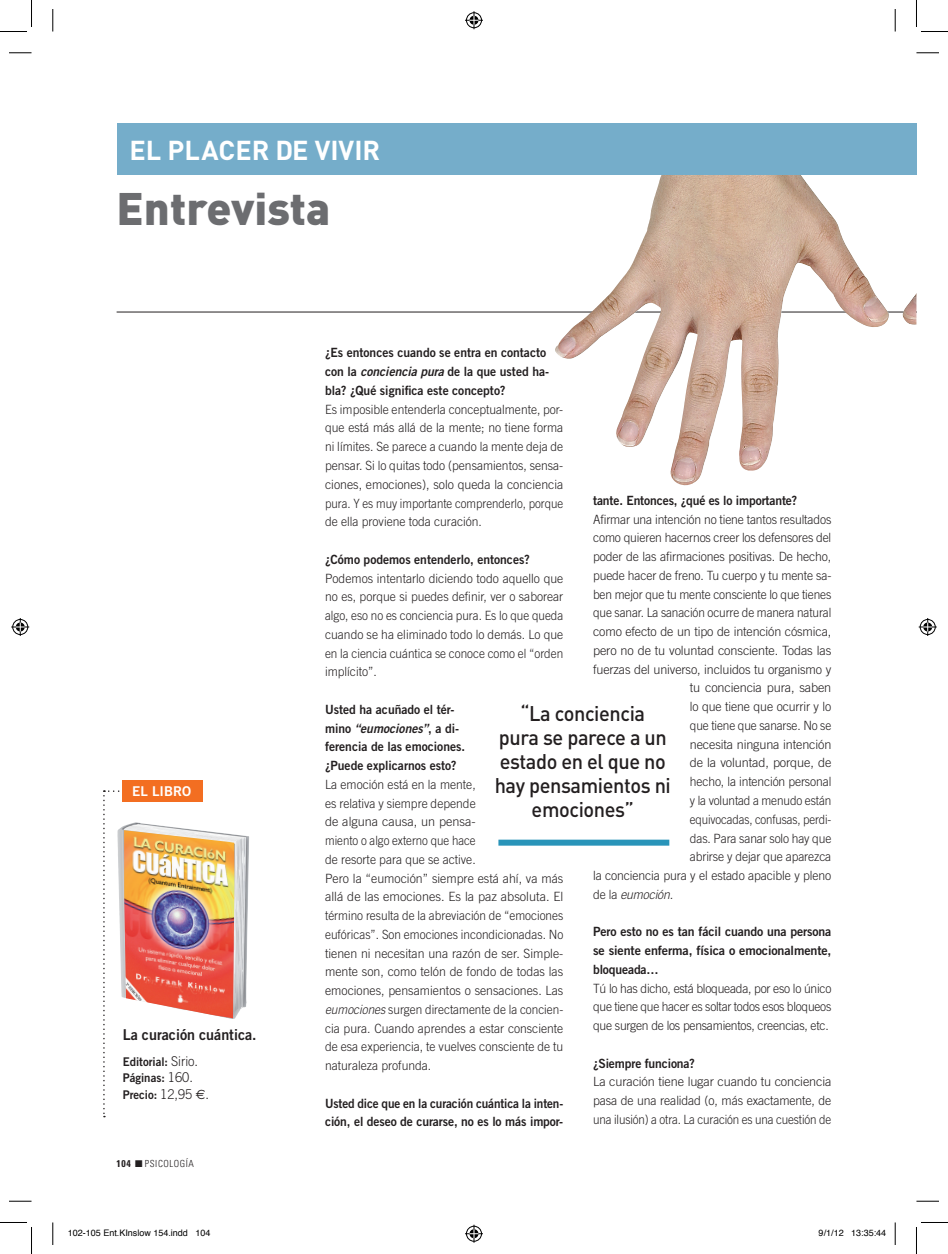
<style>
.page{position:relative;width:948px;height:1254px;background:#fff}
.page>*{position:absolute;margin:0;border:0;box-sizing:border-box;transform-origin:0 0}
.t1{font:900 45px "DIN";color:#6c6d70}
.t2{font:700 27px "DIN";color:#fff}
.t3{font:500 21px/24px "DIN";letter-spacing:-.02em;color:#231f20;text-align:center;scale:.95 1}
.t4{font:15px "Trade Gothic Bold Two";color:#231f20;scale:.95 1}
.t5{font:13.5px "Trade Gothic Bold Two";color:#fff}
.t6{font:300 12.75px/18.8px "Trade Gothic";letter-spacing:-.01em;color:#231f20;scale:.95 1}
.t7{font:300 12.75px/18.8px "Trade Gothic";letter-spacing:-.01em;color:#231f20;text-align:justify;scale:.94 1}
.t8{font:300 12.75px/18.8px "Trade Gothic";letter-spacing:-.01em;color:#231f20;text-align:justify;scale:.96 1}
.t9{font:300 12.75px/18.8px "Trade Gothic";letter-spacing:-.01em;color:#231f20;text-align:justify}
.t10{font:12.75px/18.8px "Trade Gothic Bold Two";letter-spacing:-.01em;color:#231f20;scale:.95 1}
.t11{font:300 12.75px "Trade Gothic";letter-spacing:-.01em;color:#231f20;scale:.93 1}
.t12{font:12.75px/18.8px "Trade Gothic Bold Two";letter-spacing:-.01em;color:#231f20;text-align:justify;scale:.96 1}
.t13{font:12.75px/18.8px "Trade Gothic Bold Two";letter-spacing:-.01em;color:#231f20;scale:.92 1}
.t14{font:300 12.75px "Trade Gothic";letter-spacing:-.01em;color:#231f20;scale:.9 1}
.t15{font:italic 300 12.75px "Trade Gothic";letter-spacing:-.01em;color:#231f20;scale:.95 1}
.t16{font:12px/16.5px "Trade Gothic Bold Two";color:#231f20;scale:.95 1}
.t17{font:300 condensed 9.75px "Univers";letter-spacing:.06em;color:#231f20}
.t18{font:9px "Helvetica";color:#000}
.s1{font-family:"Trade Gothic";font-weight:300;font-size:13.5px}
.s2{font-family:"Euro Sans";font-size:13.5px}
.s3{font-weight:700}
.s4{font-style:italic}
.s5{font-style:normal}
</style>
<div class="page">
<img style="left:138px;top:822px;width:19px;height:8px">
<img style="left:138px;top:830px;width:96px;height:188px">
<hr style="left:117px;top:312px;width:799px;height:1px;background:#231f20">
<img style="left:554px;top:174px;width:270px;height:312px">
<div style="left:117px;top:123px;width:799px;height:51px;background:#75adca"></div>
<div style="left:498px;top:839px;width:171px;height:6px;background:#2994b9"></div>
<svg style="left:103px;top:790px;width:35px;height:327px"></svg>
<div style="left:122px;top:780px;width:81px;height:21px;background:#f36e21"></div>
<svg style="left:9px;top:53px;width:23px;height:1px"></svg>
<svg style="left:916px;top:53px;width:22px;height:1px"></svg>
<svg style="left:9px;top:1201px;width:23px;height:1px"></svg>
<svg style="left:916px;top:1201px;width:22px;height:1px"></svg>
<svg style="left:53px;top:9px;width:1px;height:23px"></svg>
<svg style="left:53px;top:1222px;width:1px;height:23px"></svg>
<svg style="left:894px;top:9px;width:1px;height:23px"></svg>
<svg style="left:894px;top:1222px;width:1px;height:23px"></svg>
<svg style="left:0;top:0;width:32px;height:32px"></svg>
<svg style="left:0;top:1222px;width:32px;height:32px"></svg>
<svg style="left:916px;top:0;width:31px;height:32px"></svg>
<svg style="left:916px;top:1222px;width:31px;height:32px"></svg>
<svg style="left:465px;top:11px;width:18px;height:18px"></svg>
<svg style="left:465px;top:1224px;width:18px;height:18px"></svg>
<svg style="left:11px;top:618px;width:18px;height:18px"></svg>
<svg style="left:918px;top:618px;width:18px;height:18px"></svg>
<h2 class="t2" style="left:129px;top:132px;width:252px">EL PLACER DE VIVIR</h2>
<h1 class="t1" style="left:117px;top:179px;width:215px">Entrevista</h1>
<p class="t5" style="left:132px;top:783px;width:60px">EL LIBRO</p>
<p class="t4" style="left:123px;top:1025px;width:142px">La curación cuántica.</p>
<p class="t16" style="left:123px;top:1053px;width:92px">Editorial: <span class="s1">Sirio.<br></span>Páginas: <span class="s1">160.<br></span>Precio: <span class="s1">12,95</span> <span class="s2">s</span><span class="s1">.</span></p>
<p class="t17" style="left:117px;top:1157px;width:79px"><span class="s3">104</span> ■ PSICOLOGÍA</p>
<p class="t10" style="left:325px;top:343px;width:237px">¿Es entonces cuando se entra en contacto con la <span class="s4">conciencia pura</span> de la que usted ha&shy;bla? ¿Qué significa este concepto?</p>
<p class="t7" style="left:325px;top:400px;width:255px">Es imposible entenderla conceptualmente, por&shy;que está más allá de la mente; no tiene forma ni límites. Se parece a cuando la mente deja de pensar. Si lo quitas todo (pensamientos, sensa&shy;ciones, emociones), solo queda la conciencia pura. Y es muy importante comprenderlo, porque de ella proviene toda curación.</p>
<p class="t10" style="left:325px;top:549px;width:217px">¿Cómo podemos entenderlo, entonces?</p>
<p class="t8" style="left:325px;top:568px;width:250px">Podemos intentarlo diciendo todo aquello que no es, porque si puedes definir, ver o saborear algo, eso no es conciencia pura. Es lo que queda cuando se ha eliminado todo lo demás. Lo que en la ciencia cuántica se conoce como el “orden implícito”.</p>
<p class="t10" style="left:325px;top:699px;width:149px">Usted ha acuñado el tér&shy;mino <span class="s4">“eumociones”</span>, a di&shy;ferencia de las emociones. ¿Puede explicarnos esto?</p>
<p class="t6" style="left:325px;top:775px;width:252px">La emoción está en la mente,<br>es relativa y siempre depende<br>de alguna causa, un pensa-<br>miento o algo externo que hace<br>de resorte para que se active.<br>Pero la “eumoción” siempre está ahí, va más allá de las emociones. Es la paz absoluta. El término resulta de la abreviación de “emociones eufóricas”. Son emociones incondicionadas. No tienen ni necesitan una razón de ser. Simple&shy;mente son, como telón de fondo de todas las emociones, pensamientos o sensaciones. Las <span class="s4">eumociones</span> surgen directamente de la concien&shy;cia pura. Cuando aprendes a estar consciente de esa experiencia, te vuelves consciente de tu naturaleza profunda.</p>
<p class="t13" style="left:325px;top:1093px;width:260px">Usted dice que en la curación cuántica la inten&shy;ción, el deseo de curarse, no es lo más impor-</p>
<p class="t10" style="left:593px;top:491px;width:216px">tante. Entonces, ¿qué es lo importante?</p>
<p class="t6" style="left:593px;top:509px;width:252px">Afirmar una intención no tiene tantos resultados</p>
<p class="t6" style="left:593px;top:528px;width:252px">como quieren hacernos creer los defensores del</p>
<p class="t8" style="left:593px;top:547px;width:250px">poder de las afirmaciones positivas. De hecho,</p>
<p class="t6" style="left:593px;top:566px;width:252px">puede hacer de freno. Tu cuerpo y tu mente sa-</p>
<p class="t7" style="left:593px;top:584px;width:255px">ben mejor que tu mente consciente lo que tienes</p>
<p class="t11" style="left:593px;top:605px;width:258px">que sanar. La sanación ocurre de manera natural</p>
<p class="t9" style="left:593px;top:622px;width:240px">como efecto de un tipo de intención cósmica,</p>
<p class="t9" style="left:593px;top:641px;width:240px">pero no de tu voluntad consciente. Todas las</p>
<p class="t9" style="left:593px;top:659px;width:240px">fuerzas del universo, incluidos tu organismo y</p>
<p class="t9" style="left:689px;top:678px;width:143px">tu conciencia pura, saben</p>
<p class="t8" style="left:689px;top:697px;width:149px">lo que tiene que ocurrir y lo</p>
<p class="t11" style="left:689px;top:718px;width:154px">que tiene que sanarse. No se</p>
<p class="t9" style="left:689px;top:734px;width:143px">necesita ninguna intención</p>
<p class="t9" style="left:689px;top:753px;width:143px">de la voluntad, porque, de</p>
<p class="t6" style="left:689px;top:772px;width:150px">hecho, la intención personal</p>
<p class="t11" style="left:689px;top:793px;width:154px">y la voluntad a menudo están</p>
<p class="t14" style="left:689px;top:811px;width:159px">equivocadas, confusas, perdi-</p>
<p class="t7" style="left:689px;top:828px;width:152px">das. Para sanar solo hay que</p>
<p class="t6" style="left:689px;top:847px;width:150px">abrirse y dejar que aparezca</p>
<p class="t8" style="left:593px;top:866px;width:249px">la conciencia pura y el estado apacible y pleno</p>
<p class="t15" style="left:593px;top:886px;width:86px"><span class="s5">de la</span> eumoción.</p>
<p class="t12" style="left:593px;top:922px;width:250px">Pero esto no es tan fácil cuando una persona se siente enferma, física o emocionalmente, bloqueada…</p>
<p class="t6" style="left:593px;top:978px;width:252px;text-align:justify">Tú lo has dicho, está bloqueada, por eso lo único que tiene que hacer es soltar todos esos bloqueos que surgen de los pensamientos, creencias, etc.</p>
<p class="t10" style="left:593px;top:1053px;width:109px">¿Siempre funciona?</p>
<p class="t9" style="left:593px;top:1072px;width:240px">La curación tiene lugar cuando tu conciencia pasa de una realidad (o, más exactamente, de una ilusión) a otra. La curación es una cuestión de</p>
<h3 class="t3" style="left:494px;top:700px;width:187px">“La conciencia<br>pura se parece a un estado en el que no hay pensamientos ni emociones”</h3>
<p class="t18" style="left:68px;top:1225px;width:144px">102-105 Ent.KInslow 154.indd 104</p>
<p class="t18" style="left:818px;top:1225px;width:69px">9/1/12 13:35:44</p>
</div>
